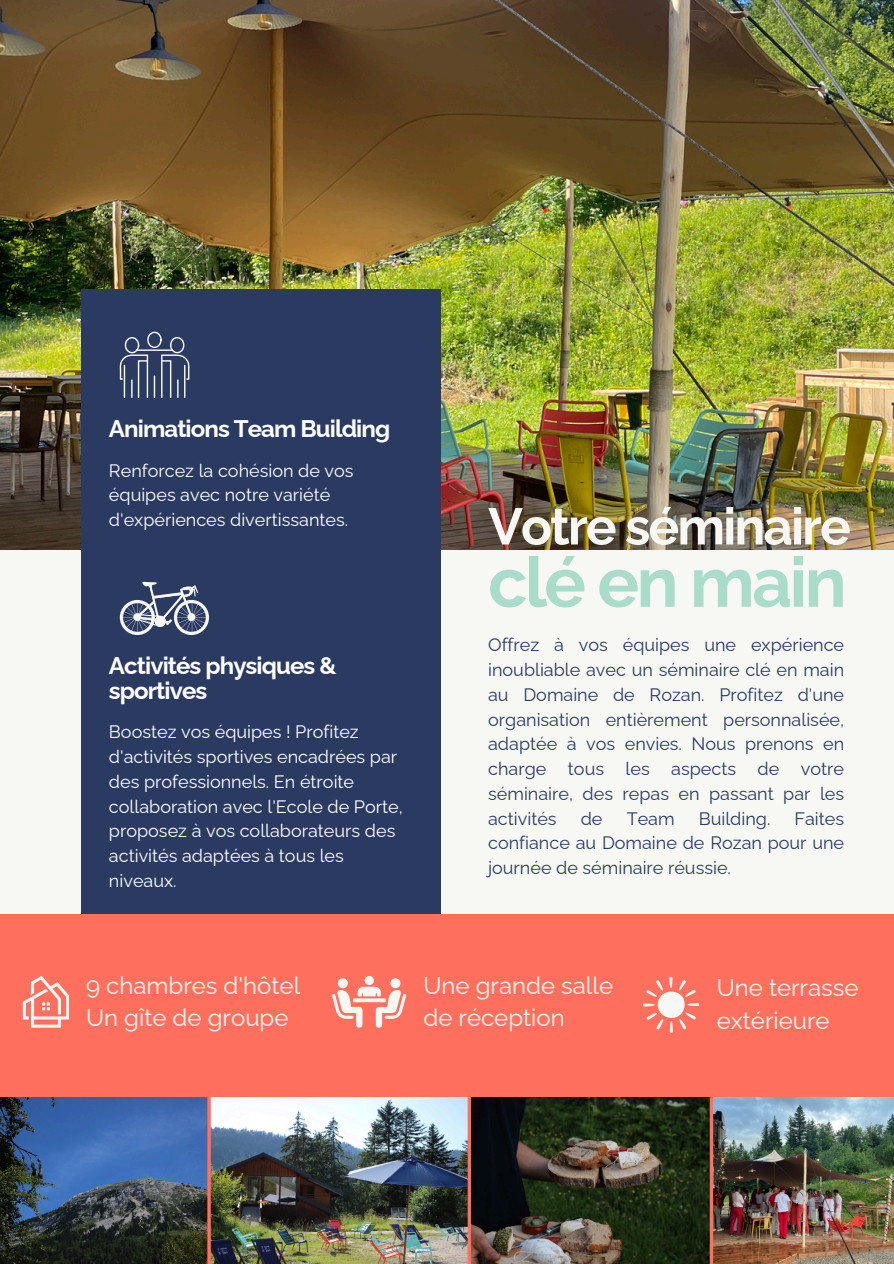
<style>
.page{position:relative;width:894px;height:1264px;background:#fff}
.page>*{position:absolute;margin:0;border:0;box-sizing:border-box;transform-origin:0 0}
.t1{font:700 69.6px "Raleway";letter-spacing:-.04em;color:#aadcca}
.t2{font:700 51.3px "Raleway";letter-spacing:-.04em;color:#f7f8f3}
.t3{font:24px/32.7px "Raleway";color:#f7f8f3}
.t4{font:700 24px/24.8px "Raleway";letter-spacing:-.04em;color:#fff}
.t5{font:18px/24.8px "Raleway";color:#2a3a61;text-align:justify}
.t6{font:18px/24.8px "Raleway";color:#fff}
</style>
<div class="page">
<div style="left:0;top:0;width:893px;height:1263px;background:#f7f8f3"></div>
<img style="left:0;top:0;width:893px;height:549px">
<div style="left:82px;top:289px;width:359px;height:661px;background:#2a3a61"></div>
<div style="left:0;top:914px;width:893px;height:183px;background:#ff6f5e"></div>
<svg style="left:120px;top:331px;width:69px;height:67px"></svg>
<svg style="left:120px;top:581px;width:89px;height:53px"></svg>
<svg style="left:23px;top:976px;width:46px;height:51px"></svg>
<svg style="left:332px;top:986px;width:74px;height:41px"></svg>
<div style="left:390px;top:978px;width:10px;height:10px;background:#f7f8f3;border-radius:50%"></div>
<div style="left:337px;top:978px;width:11px;height:10px;background:#f7f8f3;border-radius:50%"></div>
<svg style="left:364px;top:975px;width:10px;height:10px"></svg>
<svg style="left:643px;top:976px;width:56px;height:56px"></svg>
<img style="left:0;top:1097px;width:709px;height:166px">
<img style="left:713px;top:1097px;width:180px;height:166px">
<svg style="left:207px;top:1097px;width:4px;height:166px"></svg>
<svg style="left:467px;top:1097px;width:4px;height:166px"></svg>
<svg style="left:709px;top:1097px;width:4px;height:166px"></svg>
<p class="t4" style="left:109px;top:416px;width:283px">Animations Team Building</p>
<h1 class="t6" style="left:109px;top:458px;width:246px">Renforcez la cohésion de vos équipes avec notre variété d'expériences divertissantes.</h1>
<p class="t4" style="left:109px;top:653px;width:229px">Activités physiques &amp; sportives</p>
<p class="t6" style="left:109px;top:719px;width:295px">Boostez vos équipes ! Profitez d'activités sportives encadrées par des professionnels. En étroite collaboration avec l'Ecole de Porte, proposez à vos collaborateurs des activités adaptées à tous les niveaux.</p>
<h2 class="t2" style="left:488px;top:496px;width:364px">Votre séminaire</h2>
<h2 class="t1" style="left:488px;top:541px;width:360px">clé en main</h2>
<h3 class="t5" style="left:488px;top:632px;width:357px">Offrez à vos équipes une expérience inoubliable avec un séminaire clé en main au Domaine de Rozan. Profitez d'une organisation entièrement personnalisée, adaptée à vos envies. Nous prenons en charge tous les aspects de votre séminaire, des repas en passant par les activités</h3>
<h3 class="t5" style="left:488px;top:805px;width:357px;text-indent:306px">Faites confiance au Domaine de Rozan pour une journée de séminaire réussie.</h3>
<h3 class="t5" style="left:580px;top:805px;width:23px">de</h3>
<h3 class="t5" style="left:626px;top:805px;width:49px">Team</h3>
<h3 class="t5" style="left:698px;top:805px;width:73px">Building.</h3>
<p class="t3" style="left:86px;top:968px;width:216px">9 chambres d'hôtel<br>Un gîte de groupe</p>
<h3 class="t3" style="left:423px;top:968px;width:191px">Une grande salle de réception</h3>
<p class="t3" style="left:716px;top:971px;width:143px">Une terrasse extérieure</p>
</div>
